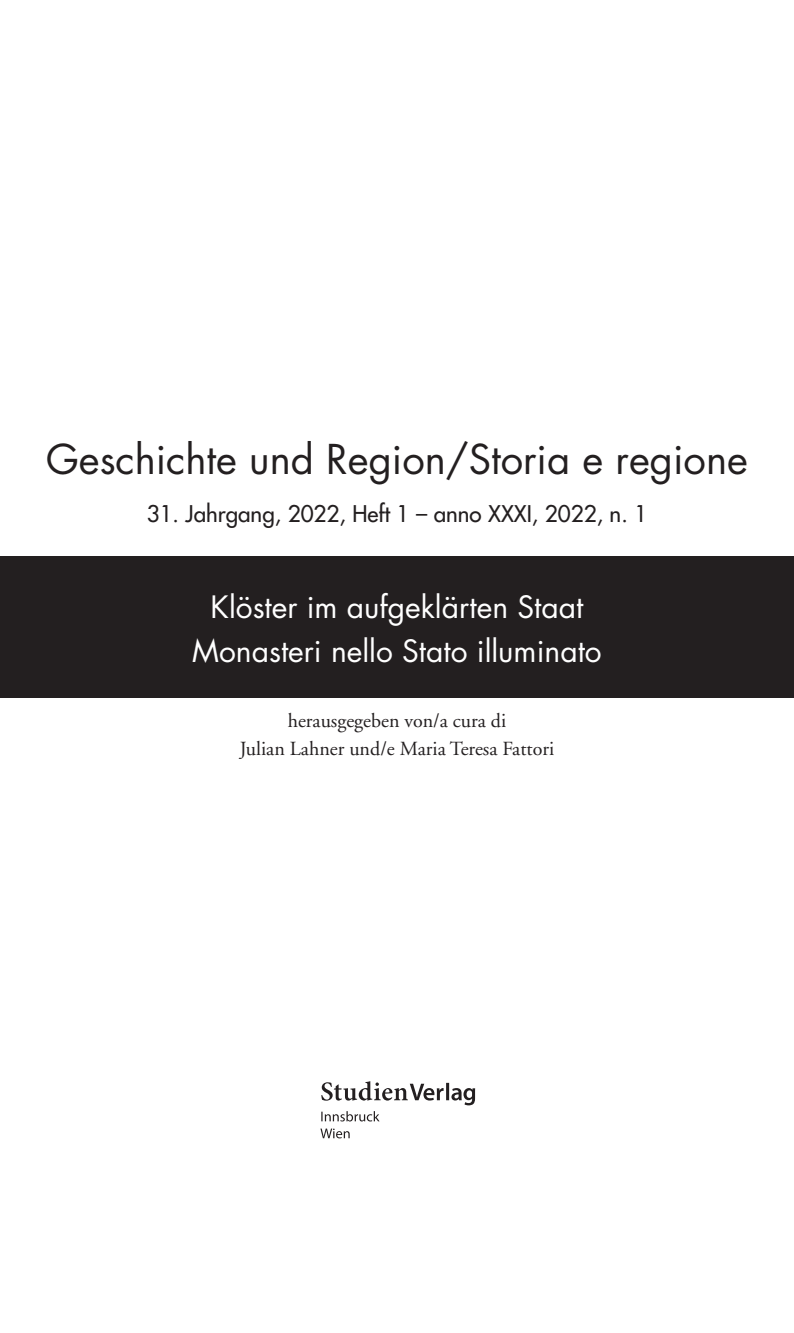
<style>
.page{position:relative;width:794px;height:1333px;background:#fff}
.page>*{position:absolute;margin:0;border:0;box-sizing:border-box;transform-origin:0 0}
.t1{font:40px "Futura";color:#231f20}
.t2{font:30px/44px "Futura";color:#fff;text-align:center}
.t3{font:22.4px "Futura";color:#231f20}
.t4{font:20px/28px "Adobe Garamond";color:#231f20;text-align:center}
</style>
<div class="page">
<div style="left:0;top:556px;width:794px;height:141px;background:#231f20"></div>
<svg style="left:321px;top:1081px;width:154px;height:24px"></svg>
<svg style="left:320px;top:1128px;width:30px;height:10px"></svg>
<svg style="left:321px;top:1111px;width:58px;height:10px"></svg>
<h1 class="t1" style="left:46px;top:431px;width:703px">Geschichte und Region/Storia e regione</h1>
<p class="t3" style="left:147px;top:499px;width:502px">31. Jahrgang, 2022, Heft 1 – anno XXXI, 2022, n. 1</p>
<h2 class="t2" style="left:192px;top:584px;width:411px">Klöster im aufgeklärten Staat<br>Monasteri nello Stato illuminato</h2>
<p class="t4" style="left:240px;top:707px;width:316px">herausgegeben von/a cura di<br>Julian Lahner und/e Maria Teresa Fattori</p>
</div>
